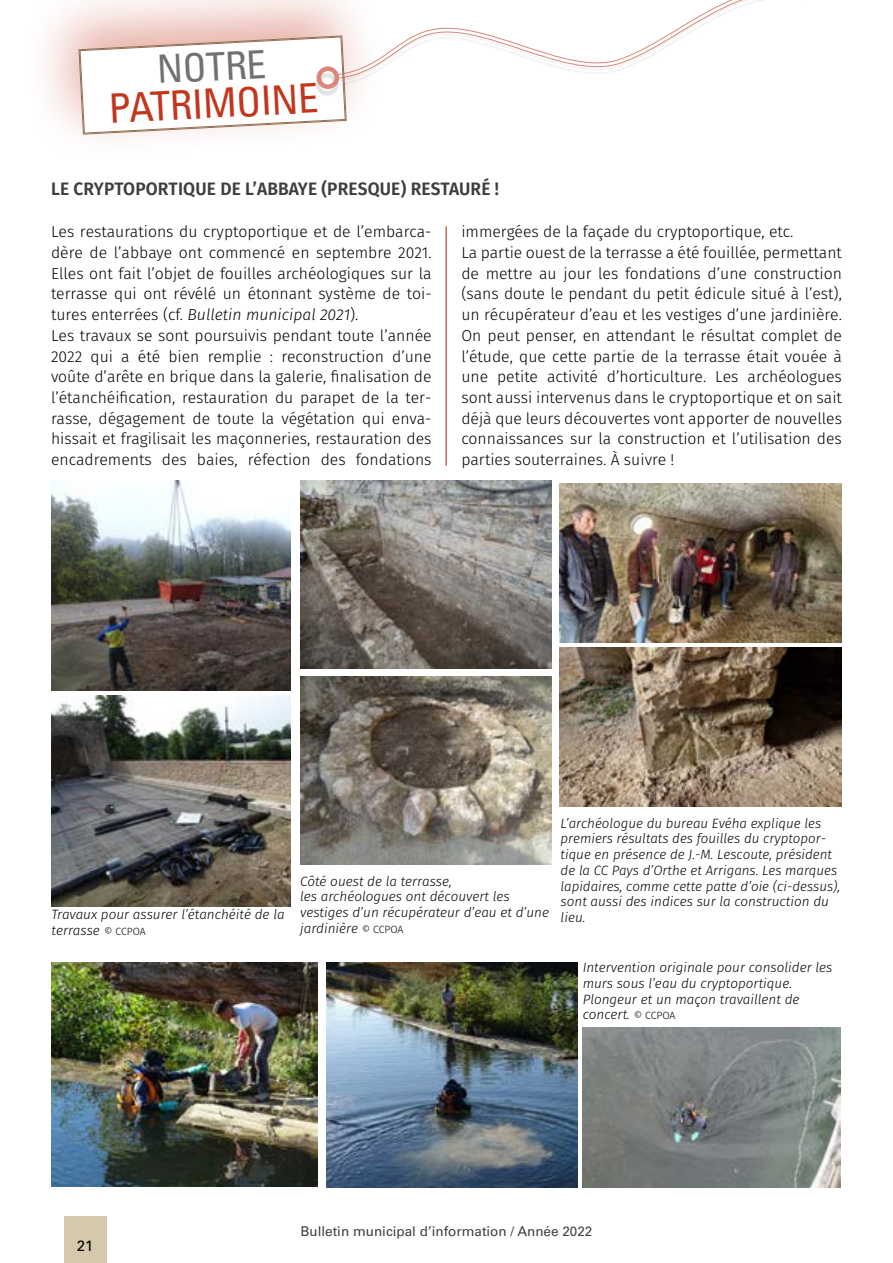
<style>
.page{position:relative;width:893px;height:1263px;background:#fff}
.page>*{position:absolute;margin:0;border:0;box-sizing:border-box;transform-origin:0 0}
.t1{font:condensed 40.5px "Univers LT Std";color:#c3361e}
.t2{font:condensed 39px "Univers LT Std";color:#707172}
.t3{font:600 18px "Fira Sans";letter-spacing:.01em;color:#3e3d40;scale:.96 1}
.t4{font:300 15.75px/20.7px "Fira Sans";color:#000}
.t5{font:15px "Univers LT Std";color:#000}
.t6{font:italic 300 13.5px/15.8px "Fira Sans";color:#000}
.t7{font:13.5px "Univers LT Std";color:#3e3d40}
.s1{font-style:italic}
.s2{font-style:normal;font-size:10.5px}
</style>
<div class="page">
<div style="left:64px;top:1216px;width:42px;height:47px;background:#d5c8ab"></div>
<hr style="left:446px;top:226px;width:1px;height:240px;background:#c3361e">
<img style="left:51px;top:963px;width:266px;height:223px">
<img style="left:583px;top:1028px;width:258px;height:159px">
<img style="left:326px;top:963px;width:251px;height:224px">
<img style="left:51px;top:480px;width:240px;height:211px">
<img style="left:300px;top:480px;width:251px;height:188px">
<img style="left:51px;top:696px;width:240px;height:210px">
<img style="left:300px;top:677px;width:251px;height:188px">
<div style="left:24px;top:0;width:360px;height:159px;background:#c3361e;opacity:.4"></div>
<svg style="left:78px;top:0;width:685px;height:139px"></svg>
<div style="left:317px;top:66px;width:22px;height:23px;border:4px solid #c3361e;border-radius:50%"></div>
<img style="left:559px;top:647px;width:283px;height:159px">
<img style="left:559px;top:483px;width:283px;height:159px">
<h2 class="t2" style="left:156px;top:45px;width:110px;rotate:-3deg">NOTRE</h2>
<h1 class="t1" style="left:108px;top:83px;width:211px;rotate:-3deg">PATRIMOINE</h1>
<p class="t3" style="left:51px;top:174px;width:468px">LE CRYPTOPORTIQUE DE L’ABBAYE (PRESQUE) RESTAURÉ !</p>
<p class="t4" style="left:461px;top:221px;width:382px">immergées de la façade du cryptoportique, etc.<br>La partie ouest de la terrasse a été fouillée, permettant de mettre au jour les fondations d’une construction (sans doute le pendant du petit édicule situé à l’est), un récupérateur d’eau et les vestiges d’une jardinière.<br>On peut penser, en attendant le résultat complet de l’étude, que cette partie de la terrasse était vouée à une petite activité d’horticulture. Les archéologues sont aussi intervenus dans le cryptoportique et on sait déjà que leurs découvertes vont apporter de nouvelles connaissances sur la construction et l’utilisation des parties souterraines. À suivre !</p>
<p class="t4" style="left:51px;top:221px;width:382px">Les restaurations du cryptoportique et de l’embarca&shy;dère de l’abbaye ont commencé en septembre 2021.<br>Elles ont fait l’objet de fouilles archéologiques sur la terrasse qui ont révélé un étonnant système de toi&shy;tures enterrées (cf. <span class="s1">Bulletin municipal 2021</span>).<br>Les travaux se sont poursuivis pendant toute l’année 2022 qui a été bien remplie : reconstruction d’une voûte d’arête en brique dans la galerie, finalisation de l’étanchéification, restauration du parapet de la ter&shy;rasse, dégagement de toute la végétation qui enva&shy;hissait et fragilisait les maçonneries, restauration des encadrements des baies, réfection des fondations</p>
<p class="t6" style="left:52px;top:906px;width:234px">Travaux pour assurer l’étanchéité de la terrasse <span class="s2">© CCPOA</span></p>
<p class="t6" style="left:300px;top:873px;width:250px">Côté ouest de la terrasse,<br>les archéologues ont découvert les vestiges d’un récupérateur d’eau et d’une jardinière <span class="s2">© CCPOA</span></p>
<p class="t6" style="left:561px;top:815px;width:281px">L’archéologue du bureau Evéha explique les premiers résultats des fouilles du cryptopor&shy;tique en présence de J.-M. Lescoute, président de la CC Pays d’Orthe et Arrigans. Les marques lapidaires, comme cette patte d’oie (ci-dessus), sont aussi des indices sur la construction du lieu.</p>
<p class="t6" style="left:583px;top:959px;width:251px">Intervention originale pour consolider les murs sous l’eau du cryptoportique.<br>Plongeur et un maçon travaillent de concert. <span class="s2">© CCPOA</span></p>
<p class="t5" style="left:77px;top:1237px;width:18px">21</p>
<p class="t7" style="left:301px;top:1223px;width:293px">Bulletin municipal d’information / Année 2022</p>
</div>
